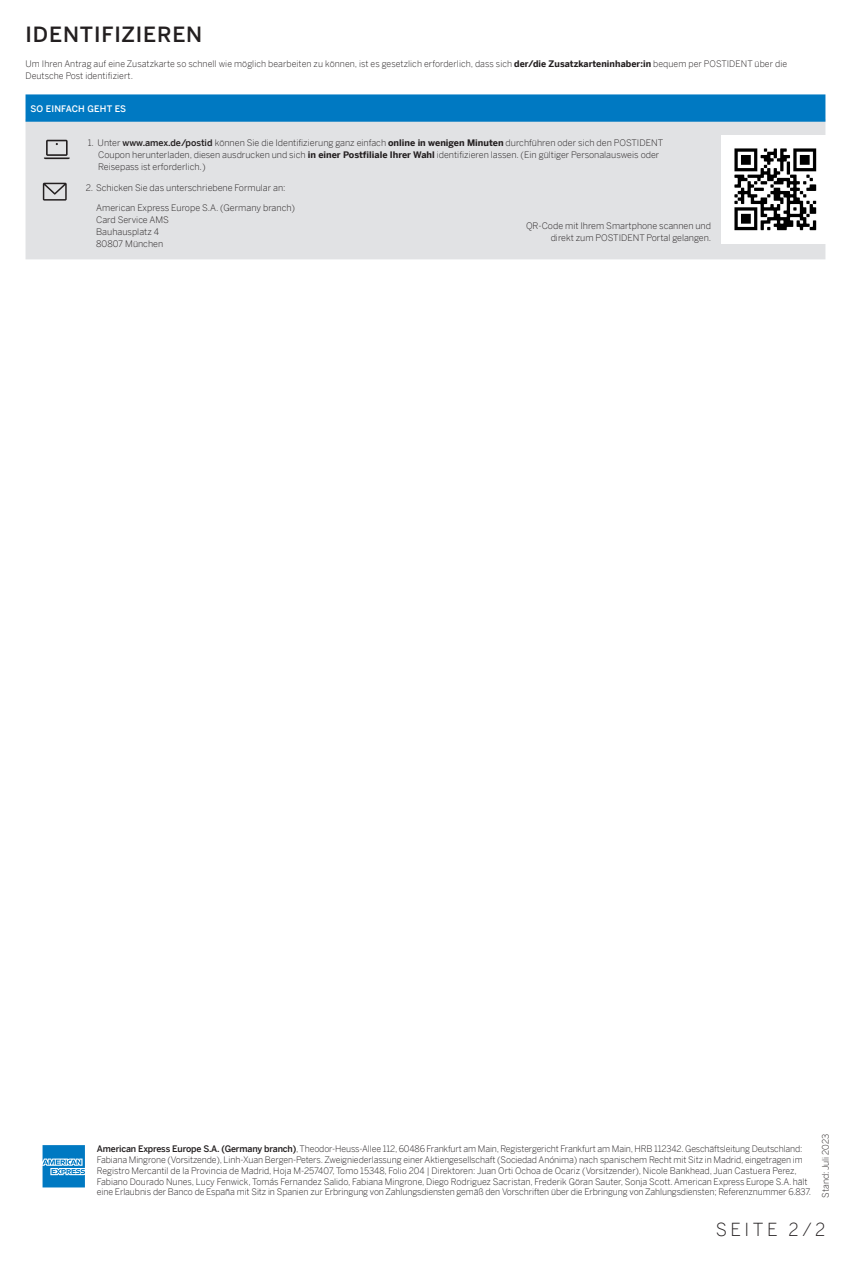
<style>
.page{position:relative;width:851px;height:1263px;background:#fff}
.page>*{position:absolute;margin:0;border:0;box-sizing:border-box;transform-origin:0 0}
.t1{font:500 21px "Benton Sans";letter-spacing:.04em;color:#231f20}
.Body_Copy{font:300 18px "Benton Sans";letter-spacing:.2em;color:#231f20}
.Body_Copy-2{font:300 9px/12px "Benton Sans";letter-spacing:-.005em;color:#231f20}
.Body_Copy-3{font:500 9px "Benton Sans";letter-spacing:.02em;color:#fff}
.s1{font-weight:700}
.s2{font-weight:500}
</style>
<div class="page">
<div style="left:25px;top:123px;width:801px;height:137px;background:#e1e2e4"></div>
<svg style="left:25px;top:94px;width:801px;height:29px;background:#0e7fc4"></svg>
<svg style="left:44px;top:140px;width:26px;height:19px"></svg>
<img style="left:720px;top:136px;width:106px;height:108px">
<svg style="left:43px;top:183px;width:24px;height:18px"></svg>
<svg style="left:43px;top:1145px;width:42px;height:42px;background:#2d90cc"></svg>
<p class="t1" style="left:26px;top:19px;width:178px">IDENTIFIZIEREN</p>
<p class="Body_Copy-2" style="left:26px;top:57px;width:763px">Um Ihren Antrag auf eine Zusatzkarte so schnell wie möglich bearbeiten zu können, ist es gesetzlich erforderlich, dass sich <span class="s1">der/die Zusatzkarteninhaber:in</span> bequem per POSTIDENT über die<br>Deutsche Post identifiziert.</p>
<p class="Body_Copy-3" style="left:30px;top:102px;width:97px">SO EINFACH GEHT ES</p>
<p class="Body_Copy-2" style="left:98px;top:136px;width:566px;text-indent:-11px">1. Unter <span class="s2">www.amex.de/postid</span> können Sie die Identifizierung ganz einfach <span class="s1">online in wenigen Minuten</span> durchführen oder sich den POSTIDENT<br>Coupon herunterladen, diesen ausdrucken und sich <span class="s1">in einer Postfiliale Ihrer Wahl</span> identifizieren lassen. (Ein gültiger Personalausweis oder<br>Reisepass ist erforderlich.)</p>
<p class="Body_Copy-2" style="left:86px;top:181px;width:201px">2. Schicken Sie das unterschriebene Formular an:</p>
<p class="Body_Copy-2" style="left:96px;top:201px;width:200px">American Express Europe S.A. (Germany branch)</p>
<p class="Body_Copy-2" style="left:96px;top:213px;width:74px">Card Service AMS</p>
<p class="Body_Copy-2" style="left:96px;top:225px;width:64px">Bauhausplatz 4</p>
<p class="Body_Copy-2" style="left:96px;top:237px;width:68px">80807 München</p>
<p class="Body_Copy-2" style="left:526px;top:219px;width:187px;text-align:right">QR-Code mit Ihrem Smartphone scannen und direkt zum POSTIDENT Portal gelangen.</p>
<p class="Body_Copy-2" style="left:97px;top:1143px;width:715px;line-height:10.8px"><span class="s2">American Express Europe S.A. (Germany branch)</span>, Theodor-Heuss-Allee 112, 60486 Frankfurt am Main, Registergericht Frankfurt am Main, HRB 112342. Geschäftsleitung Deutschland:<br>Fabiana Mingrone (Vorsitzende), Linh-Xuan Bergen-Peters. Zweigniederlassung einer Aktiengesellschaft (Sociedad Anónima) nach spanischem Recht mit Sitz in Madrid, eingetragen im Registro Mercantil de la Provincia de Madrid, Hoja M-257407, Tomo 15348, Folio 204 | Direktoren: Juan Orti Ochoa de Ocariz (Vorsitzender), Nicole Bankhead, Juan Castuera Perez, Fabiano Dourado Nunes, Lucy Fenwick, Tomás Fernandez Salido, Fabiana Mingrone, Diego Rodriguez Sacristan, Frederik Göran Sauter, Sonja Scott. American Express Europe S.A. hält eine Erlaubnis der Banco de España mit Sitz in Spanien zur Erbringung von Zahlungsdiensten gemäß den Vorschriften über die Erbringung von Zahlungsdiensten; Referenznummer 6.837.</p>
<p class="Body_Copy-2" style="left:818px;top:1198px;width:65px;rotate:-90deg">Stand: Juli 2023</p>
<p class="Body_Copy" style="left:715px;top:1216px;width:111px">SEITE 2/2</p>
</div>
